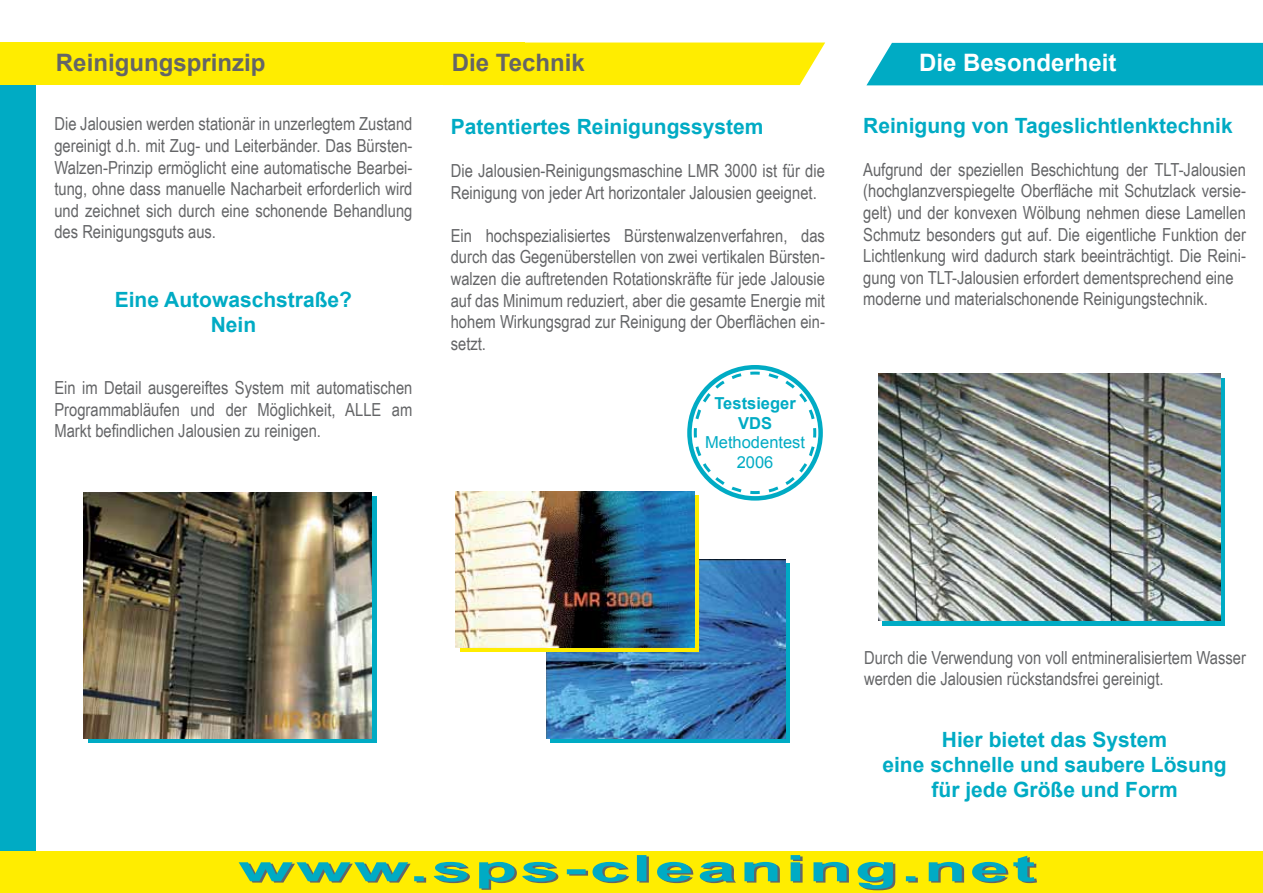
<style>
.page{position:relative;width:1263px;height:893px;background:#fff}
.page>*{position:absolute;margin:0;border:0;box-sizing:border-box;transform-origin:0 0}
.t1{font:700 24px "Arial";color:#646567}
.t2{font:700 24px "Arial";color:#fff}
.t3{font:700 21px/25.2px "Arial";color:#00abc4;text-align:center}
.t4{font:18px/21.6px "Arial Narrow";color:#646567}
.t5{font:16.5px/19.8px "Arial";color:#00abc4;text-align:center}
.t6{font:700 16.5px/19.8px "Arial";color:#00abc4;text-align:center}
</style>
<div class="page">
<div style="left:882px;top:378px;width:343px;height:247px;background:#00abc4"></div>
<div style="left:551px;top:564px;width:239px;height:179px;background:#00abc4"></div>
<div style="left:88px;top:496px;width:288px;height:247px;background:#00abc4"></div>
<div style="left:524px;top:43px;width:301px;height:42px;background:#ffed00"></div>
<div style="left:0;top:62px;width:35px;height:831px;background:#00abc4"></div>
<div style="left:0;top:851px;width:1263px;height:42px;background:#ffed00"></div>
<div style="left:0;top:43px;width:524px;height:42px;background:#ffed00"></div>
<img style="left:84px;top:492px;width:288px;height:247px">
<img style="left:878px;top:374px;width:342px;height:247px">
<img style="left:546px;top:559px;width:239px;height:180px">
<div style="left:866px;top:43px;width:397px;height:42px;background:#00abc4"></div>
<div style="left:460px;top:496px;width:238px;height:156px;background:#ffed00"></div>
<img style="left:456px;top:492px;width:238px;height:156px">
<div style="left:687px;top:365px;width:136px;height:136px;border:4px solid #00abc4;border-radius:50%"></div>
<svg style="left:692px;top:370px;width:126px;height:126px"></svg>
<svg style="left:239px;top:855px;width:798px;height:35px"></svg>
<h1 class="t1" style="left:56px;top:47px;width:211px">Reinigungsprinzip</h1>
<h1 class="t1" style="left:452px;top:47px;width:134px">Die Technik</h1>
<h1 class="t2" style="left:919px;top:47px;width:199px">Die Besonderheit</h1>
<p class="t4" style="left:54px;top:113px;width:360px;text-align:justify">Die Jalousien werden stationär in unzerlegtem Zustand gereinigt d.h. mit Zug- und Leiterbänder. Das Bürsten-Walzen-Prinzip ermöglicht eine automatische Bearbei&shy;tung, ohne dass manuelle Nacharbeit erforderlich wird und zeichnet sich durch eine schonende Behandlung des Reinigungsguts aus.</p>
<p class="t3" style="left:115px;top:288px;width:239px">Eine Autowaschstraße?<br>Nein</p>
<p class="t4" style="left:54px;top:376px;width:360px;text-align:justify">Ein im Detail ausgereiftes System mit automatischen Programmabläufen und der Möglichkeit, ALLE am Markt befindlichen Jalousien zu reinigen.</p>
<p class="t3" style="left:451px;top:115px;width:314px">Patentiertes Reinigungssystem</p>
<p class="t4" style="left:451px;top:159px;width:376px">Die Jalousien-Reinigungsmaschine LMR 3000 ist für die<br>Reinigung von jeder Art horizontaler Jalousien geeignet.</p>
<p class="t4" style="left:451px;top:224px;width:376px;text-align:justify">Ein hochspezialisiertes Bürstenwalzenverfahren, das durch das Gegenüberstellen von zwei vertikalen Bürsten&shy;walzen die auftretenden Rotationskräfte für jede Jalousie auf das Minimum reduziert, aber die gesamte Energie mit hohem Wirkungsgrad zur Reinigung der Oberflächen ein&shy;setzt.</p>
<p class="t6" style="left:714px;top:394px;width:83px">Testsieger<br>VDS</p>
<p class="t5" style="left:705px;top:433px;width:101px">Methodentest<br>2006</p>
<p class="t3" style="left:863px;top:113px;width:371px">Reinigung von Tageslichtlenktechnik</p>
<p class="t4" style="left:863px;top:158px;width:384px">Aufgrund der speziellen Beschichtung der TLT-Jalousien (hochglanzverspiegelte Oberfläche mit Schutzlack versie&shy;gelt) und der konvexen Wölbung nehmen diese Lamellen Schmutz besonders gut auf. Die eigentliche Funktion der Lichtlenkung wird dadurch stark beeinträchtigt. Die Reini&shy;gung von TLT-Jalousien erfordert dementsprechend eine moderne und materialschonende Reinigungstechnik.</p>
<p class="t4" style="left:864px;top:646px;width:383px">Durch die Verwendung von voll entmineralisiertem Wasser werden die Jalousien rückstandsfrei gereinigt.</p>
<p class="t3" style="left:882px;top:727px;width:346px">Hier bietet das System<br>eine schnelle und saubere Lösung für jede Größe und Form</p>
</div>
